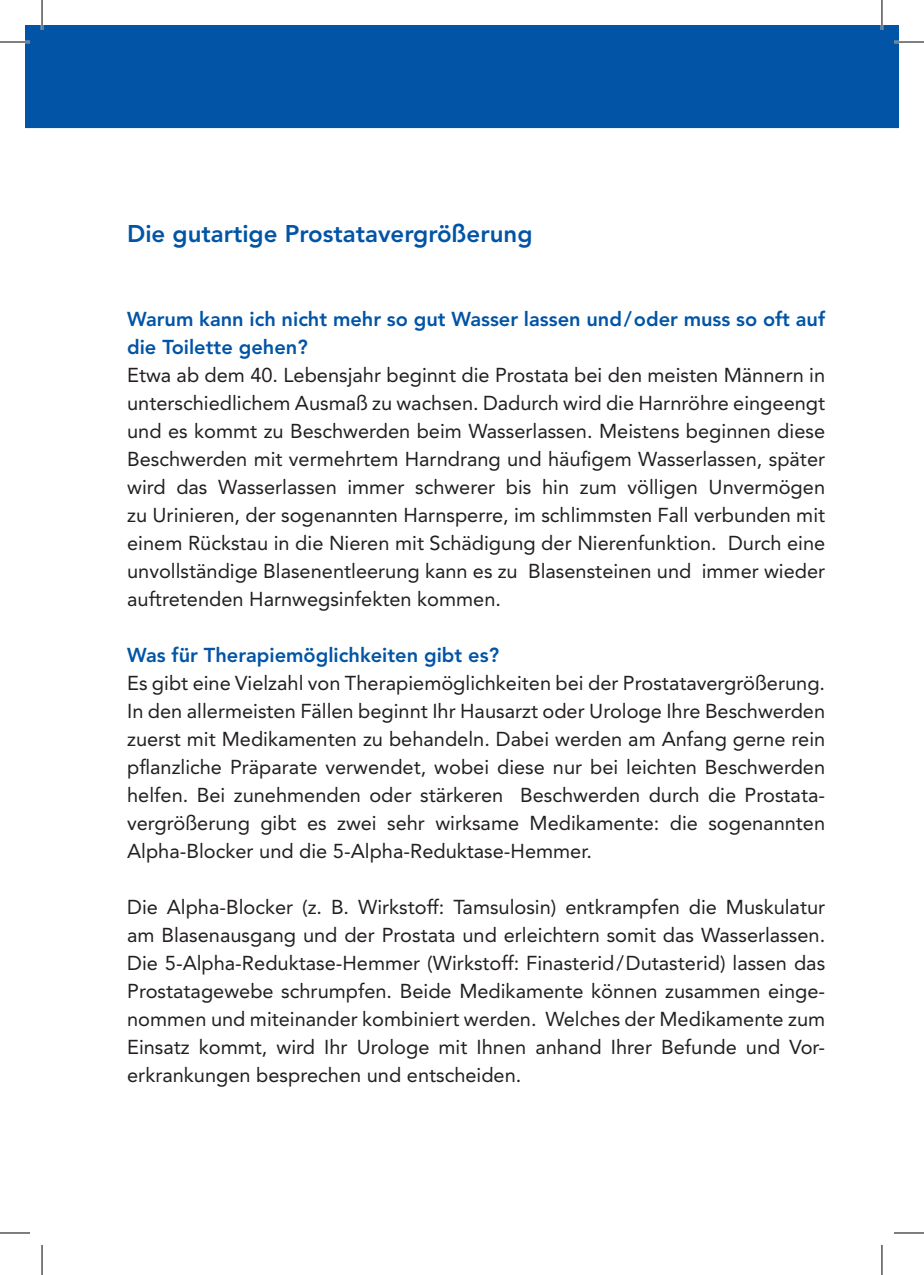
<style>
.page{position:relative;width:924px;height:1275px;background:#fff}
.page>*{position:absolute;margin:0;border:0;box-sizing:border-box;transform-origin:0 0}
.t1{font:800 24px "Avenir LT Std";color:#0154a6}
.t2{font:20px/28px "Avenir LT Std";color:#231f20;text-align:justify}
.t3{font:800 20px/28px "Avenir LT Std";color:#0154a6}
</style>
<div class="page">
<div style="left:25px;top:25px;width:873px;height:103px;background:#0154a6"></div>
<hr style="left:0;top:41px;width:30px;height:2px;background:#fff">
<hr style="left:893px;top:41px;width:30px;height:2px;background:#fff">
<hr style="left:41px;top:0;width:2px;height:30px;background:#fff">
<hr style="left:880px;top:0;width:2px;height:30px;background:#fff">
<hr style="left:0;top:42px;width:30px;height:1px;background:#000">
<hr style="left:893px;top:42px;width:30px;height:1px;background:#000">
<hr style="left:0;top:1232px;width:30px;height:1px;background:#000">
<hr style="left:893px;top:1232px;width:30px;height:1px;background:#000">
<hr style="left:42px;top:0;width:1px;height:30px;background:#000">
<hr style="left:42px;top:1245px;width:1px;height:30px;background:#000">
<hr style="left:881px;top:0;width:1px;height:30px;background:#000">
<hr style="left:881px;top:1245px;width:1px;height:30px;background:#000">
<p class="t1" style="left:127px;top:219px;width:406px">Die gutartige Prostatavergrößerung</p>
<p class="t3" style="left:127px;top:305px;width:699px">Warum kann ich nicht mehr so gut Wasser lassen und/oder muss so oft auf die Toilette gehen?</p>
<p class="t2" style="left:127px;top:361px;width:699px">Etwa ab dem 40. Lebensjahr beginnt die Prostata bei den meisten Männern in unterschiedlichem Ausmaß zu wachsen. Dadurch wird die Harnröhre eingeengt und es kommt zu Beschwerden beim Wasserlassen. Meistens beginnen diese Beschwerden mit vermehrtem Harndrang und häufigem Wasserlassen, später wird das Wasserlassen immer schwerer bis hin zum völligen Unvermögen zu Urinieren, der sogenannten Harnsperre, im schlimmsten Fall verbunden mit einem Rückstau in die Nieren mit Schädigung der Nierenfunktion. Durch eine unvollständige Blasenentleerung kann es zu Blasensteinen und immer wieder auftretenden Harnwegsinfekten kommen.</p>
<p class="t3" style="left:127px;top:641px;width:373px">Was für Therapiemöglichkeiten gibt es?</p>
<p class="t2" style="left:127px;top:669px;width:699px">Es gibt eine Vielzahl von Therapiemöglichkeiten bei der Prostatavergrößerung.<br>In den allermeisten Fällen beginnt Ihr Hausarzt oder Urologe Ihre Beschwerden zuerst mit Medikamenten zu behandeln. Dabei werden am Anfang gerne rein pflanzliche Präparate verwendet, wobei diese nur bei leichten Beschwerden helfen. Bei zunehmenden oder stärkeren Beschwerden durch die Prostata&shy;vergrößerung gibt es zwei sehr wirksame Medikamente: die sogenannten Alpha-Blocker und die 5-Alpha-Reduktase-Hemmer.</p>
<p class="t2" style="left:127px;top:893px;width:699px">Die Alpha-Blocker (z. B. Wirkstoff: Tamsulosin) entkrampfen die Muskulatur am Blasenausgang und der Prostata und erleichtern somit das Wasserlassen.<br>Die 5-Alpha-Reduktase-Hemmer (Wirkstoff: Finasterid/Dutasterid) lassen das Prostatagewebe schrumpfen. Beide Medikamente können zusammen einge&shy;nommen und miteinander kombiniert werden. Welches der Medikamente zum Einsatz kommt, wird Ihr Urologe mit Ihnen anhand Ihrer Befunde und Vor&shy;erkrankungen besprechen und entscheiden.</p>
</div>
